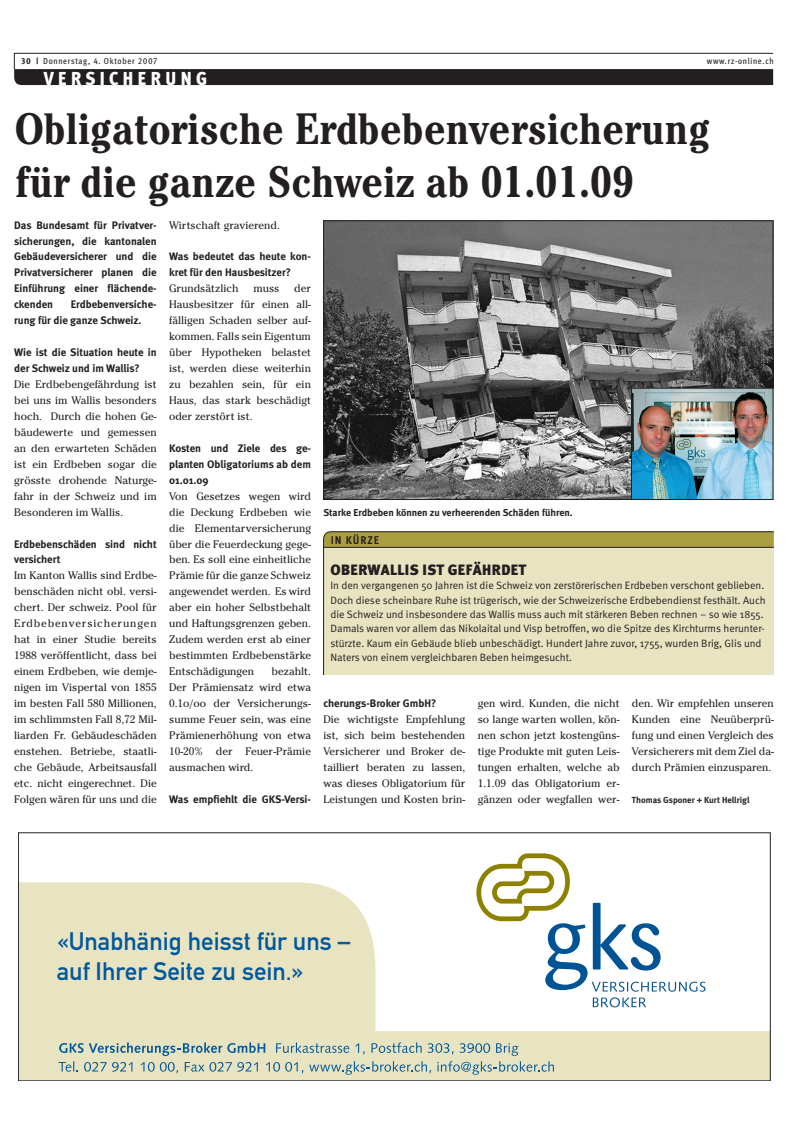
<style>
.page{position:relative;width:798px;height:1134px;background:#fff}
.page>*{position:absolute;margin:0;border:0;box-sizing:border-box;transform-origin:0 0}
.t1{font:700 condensed 43.75px/52.5px "Cheltenham";color:#231f20}
.t2{font:25px/30px "DIN Mittelschrift";color:#01589c}
.t3{font:900 18.75px "Metro Meta Cond";letter-spacing:.2em;color:#fff}
.t4{font:900 15px "Meta Plus";color:#231f20}
.t5{font:700 11.25px "Metro Meta Cond";letter-spacing:.07em;color:#231f20}
.t6{font:10.88px/16px "Cheltenham";color:#231f20;text-align:justify}
.t7{font:700 10.88px/16px "Meta";color:#231f20}
.t8{font:10.62px/14.4px "Meta Normal";color:#231f20}
.t9{font:700 10px "Meta";color:#231f20}
.t10{font:8.75px "Metro Meta Cond";letter-spacing:.07em;color:#231f20}
.t11{font:700 8.75px "Meta";color:#231f20}
.s1{font-weight:700}
</style>
<div class="page">
<svg style="left:14px;top:53px;width:759px;height:32px"></svg>
<img style="left:325px;top:223px;width:445px;height:275px">
<svg style="left:20px;top:882px;width:748px;height:197px;fill:#e8e4c2"></svg>
<svg style="left:59px;top:1042px;width:494px;height:33px;background:#c5cebc"></svg>
<svg style="left:474px;top:853px;width:231px;height:154px"></svg>
<div style="left:323px;top:547px;width:450px;height:128px;background:#e8e4c2"></div>
<hr style="left:323px;top:547px;width:1px;height:128px;background:#231f20">
<svg style="left:323px;top:531px;width:450px;height:17px;background:#9a8f3e"></svg>
<img style="left:633px;top:390px;width:137px;height:108px">
<div style="left:631px;top:388px;width:141px;height:112px;border:1px solid #231f20"></div>
<p class="t10" style="left:21px;top:56px;width:137px"><span class="s1">30 |</span> Donnerstag, 4. Oktober 2007</p>
<h3 class="t3" style="left:44px;top:68px;width:165px">VERSICHERUNG</h3>
<p class="t10" style="left:706px;top:56px;width:68px">www.rz-online.ch</p>
<h1 class="t1" style="left:15px;top:102px;width:696px">Obligatorische Erdbebenversicherung für die ganze Schweiz ab 01.01.09</h1>
<p class="t7" style="left:14px;top:216px;width:144px;text-align:justify">Das Bundesamt für Privatver&shy;sicherungen, die kantonalen Gebäudeversicherer und die Privatversicherer planen die Einführung einer flächende&shy;ckenden</p>
<p class="t6" style="left:169px;top:217px;width:112px">Wirtschaft gravierend.</p>
<p class="t7" style="left:169px;top:248px;width:143px">Was bedeutet das heute kon&shy;kret für den Hausbesitzer?</p>
<p class="t6" style="left:169px;top:281px;width:71px">Grundsätzlich</p>
<p class="t6" style="left:253px;top:281px;width:28px">muss</p>
<p class="t6" style="left:169px;top:281px;width:143px;text-indent:125px">der Hausbesitzer für einen all&shy;fälligen Schaden selber auf&shy;kommen. Falls sein Eigentum über Hypotheken belastet ist, werden diese weiterhin zu bezahlen sein, für ein Haus, das stark beschädigt oder zerstört ist.</p>
<p class="t7" style="left:169px;top:440px;width:143px;text-align:justify">Kosten und Ziele des ge&shy;planten Obligatoriums ab dem 01.01.09</p>
<p class="t6" style="left:169px;top:488px;width:143px">Von Gesetzes wegen wird die Deckung Erdbeben wie die Elementarversicherung über die Feuerdeckung gege&shy;ben. Es soll eine einheitliche Prämie für die ganze Schweiz angewendet werden. Es wird aber ein hoher Selbstbehalt und Haftungsgrenzen geben.<br>Zudem werden erst ab einer bestimmten Erdbebenstärke Entschädigungen</p>
<p class="t7" style="left:14px;top:296px;width:144px;text-indent:57px">Erdbebenversiche&shy;rung für die ganze Schweiz.</p>
<p class="t7" style="left:14px;top:344px;width:144px">Wie ist die Situation heute in der Schweiz und im Wallis?</p>
<p class="t6" style="left:14px;top:376px;width:144px">Die Erdbebengefährdung ist bei uns im Wallis besonders hoch. Durch die hohen Ge&shy;bäudewerte und gemessen an den erwarteten Schäden ist ein Erdbeben sogar die grösste drohende Naturge&shy;fahr in der Schweiz und im Besonderen im Wallis.</p>
<p class="t7" style="left:14px;top:535px;width:144px">Erdbebenschäden sind nicht versichert</p>
<p class="t6" style="left:14px;top:568px;width:144px">Im Kanton Wallis sind Erdbe&shy;benschäden nicht obl. versi&shy;chert. Der schweiz. Pool für Erdbebenversicherungen hat in einer Studie bereits 1988 veröffentlicht, dass bei einem Erdbeben, wie demje&shy;nigen im Vispertal von 1855 im besten Fall 580 Millionen, im schlimmsten Fall 8,72 Mil&shy;liarden Fr. Gebäudeschäden enstehen. Betriebe, staatli&shy;che Gebäude, Arbeitsausfall etc. nicht eingerechnet. Die Folgen wären für uns und die</p>
<p class="t9" style="left:323px;top:506px;width:250px">Starke Erdbeben können zu verheerenden Schäden führen.</p>
<p class="t5" style="left:330px;top:533px;width:50px">IN KÜRZE</p>
<h3 class="t4" style="left:330px;top:561px;width:197px">OBERWALLIS IST GEFÄHRDET</h3>
<p class="t8" style="left:330px;top:578px;width:436px">In den vergangenen 50 Jahren ist die Schweiz von zerstörerischen Erdbeben verschont geblieben.<br>Doch diese scheinbare Ruhe ist trügerisch, wie der Schweizerische Erdbebendienst festhält. Auch die Schweiz und insbesondere das Wallis muss auch mit stärkeren Beben rechnen – so wie 1855.<br>Damals waren vor allem das Nikolaital und Visp betroffen, wo die Spitze des Kirchturms herunter&shy;stürzte. Kaum ein Gebäude blieb unbeschädigt. Hundert Jahre zuvor, 1755, wurden Brig, Glis und Naters von einem vergleichbaren Beben heimgesucht.</p>
<p class="t6" style="left:631px;top:695px;width:143px">den. Wir empfehlen unseren Kunden eine Neuüberprü&shy;fung und einen Vergleich des Versicherers mit dem Ziel da&shy;durch Prämien einzusparen.</p>
<p class="t11" style="left:631px;top:794px;width:119px">Thomas Gsponer + Kurt Hellrigl</p>
<p class="t6" style="left:169px;top:663px;width:143px;text-indent:102px">bezahlt.<br>Der Prämiensatz wird etwa 0.1o/oo der Versicherungs&shy;summe Feuer sein, was eine Prämienerhöhung von etwa 10-20% der Feuer-Prämie ausmachen wird.</p>
<p class="t7" style="left:169px;top:791px;width:143px">Was empfiehlt die GKS-Versi-</p>
<p class="t7" style="left:323px;top:695px;width:114px">cherungs-Broker GmbH?</p>
<p class="t6" style="left:323px;top:711px;width:143px">Die wichtigste Empfehlung ist, sich beim bestehenden Versicherer und Broker de&shy;tailliert beraten zu lassen, was dieses Obligatorium für Leistungen und Kosten brin-</p>
<p class="t6" style="left:477px;top:695px;width:143px">gen wird. Kunden, die nicht so lange warten wollen, kön&shy;nen schon jetzt kostengüns&shy;tige Produkte mit guten Leis&shy;tungen erhalten, welche ab 1.1.09 das Obligatorium er&shy;gänzen oder wegfallen wer-</p>
<h2 class="t2" style="left:57px;top:926px;width:295px">«Unabhänig heisst für uns – auf Ihrer Seite zu sein.»</h2>
</div>
